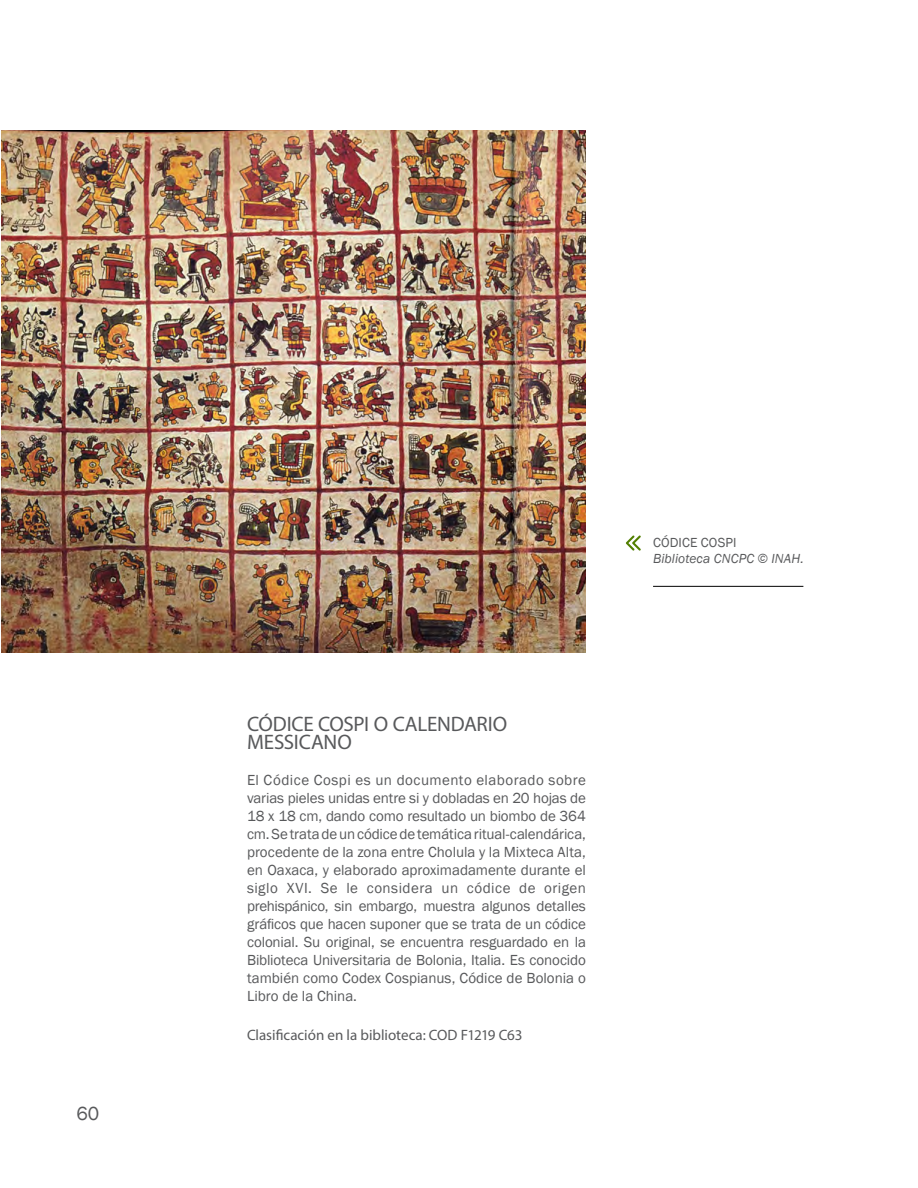
<style>
.page{position:relative;width:918px;height:1188px;background:#fff}
.page>*{position:absolute;margin:0;border:0;box-sizing:border-box;transform-origin:0 0}
.t1{font:21px/18px "Myriad Pro";letter-spacing:-.015em;color:#58595b}
.t2{font:19.5px "Franklin Gothic";color:#58595b}
.t3{font:15px/18px "Franklin Gothic";color:#58595b;text-align:justify}
.t4{font:15px "Myriad Pro";letter-spacing:-.005em;color:#58595b}
.t5{font:italic 13.5px "Franklin Gothic";letter-spacing:.005em;color:#58595b}
.t6{font:13.5px "Franklin Gothic";letter-spacing:.01em;color:#58595b}
</style>
<div class="page">
<img style="left:1px;top:130px;width:585px;height:523px">
<svg style="left:626px;top:535px;width:15px;height:16px"></svg>
<hr style="left:653px;top:586px;width:150px;height:1px;background:#000">
<h2 class="t2" style="left:76px;top:1102px;width:24px">60</h2>
<h1 class="t1" style="left:247px;top:715px;width:262px">CÓDICE COSPI O CALENDARIO<br>MESSICANO</h1>
<p class="t3" style="left:247px;top:771px;width:340px">El Códice Cospi es un documento elaborado sobre varias pieles unidas entre si y dobladas en 20 hojas de 18 x 18 cm, dando como resultado un biombo de 364 cm. Se trata de un códice de temática ritual-calendárica, procedente de la zona entre Cholula y la Mixteca Alta, en Oaxaca, y elaborado aproximadamente durante el siglo XVI. Se le considera un códice de origen prehispánico, sin embargo, muestra algunos detalles gráficos que hacen suponer que se trata de un códice colonial. Su original, se encuentra resguardado en la Biblioteca Universitaria de Bolonia, Italia. Es conocido también como Codex Cospianus, Códice de Bolonia o Libro de la China.</p>
<p class="t4" style="left:247px;top:1026px;width:277px">Clasificación en la biblioteca: COD F1219 C63</p>
<p class="t6" style="left:653px;top:534px;width:85px">CÓDICE COSPI</p>
<p class="t5" style="left:653px;top:550px;width:152px">Biblioteca CNCPC © INAH.</p>
</div>
